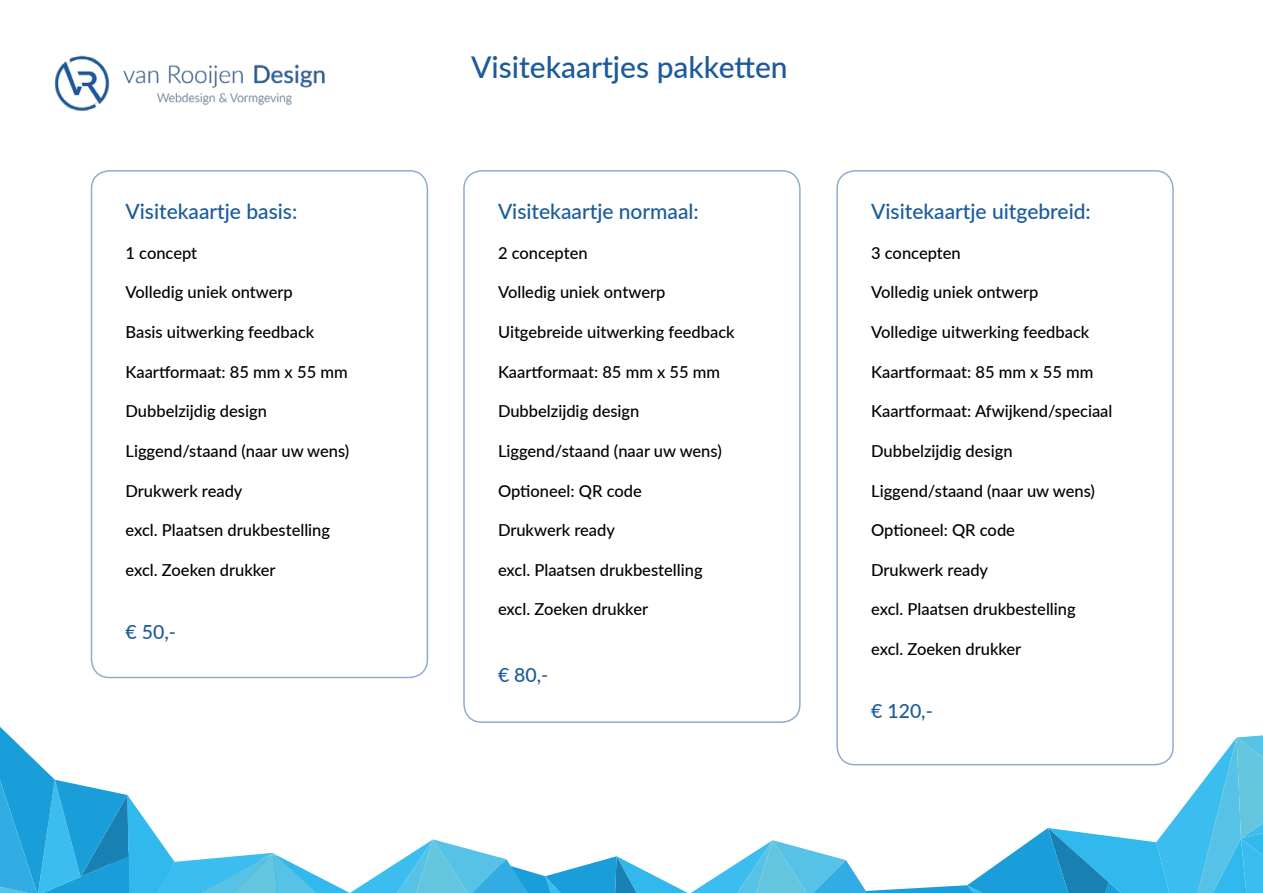
<style>
.page{position:relative;width:1263px;height:893px;background:#fff}
.page>*{position:absolute;margin:0;border:0;box-sizing:border-box;transform-origin:0 0}
.t1{font:500 30px "Lato";color:#1c5a9b}
.t2{font:500 21px "Lato";color:#1b5b9c}
.t3{font:500 19.5px "Lato";color:#1b5b9c}
.t4{font:500 16.5px "Lato";color:#000}
</style>
<div class="page">
<img style="left:55px;top:55px;width:270px;height:56px">
<svg style="left:0;top:727px;width:1263px;height:166px"></svg>
<div style="left:91px;top:170px;width:337px;height:508px;border:2px solid #1e5999;border-radius:18px"></div>
<div style="left:463px;top:170px;width:338px;height:553px;border:2px solid #1e5999;border-radius:18px"></div>
<div style="left:836px;top:170px;width:338px;height:595px;border:2px solid #1e5999;border-radius:18px"></div>
<p class="t2" style="left:126px;top:197px;width:173px">Visitekaartje basis:</p>
<p class="t4" style="left:126px;top:241px;width:73px">1 concept</p>
<p class="t4" style="left:126px;top:281px;width:169px">Volledig uniek ontwerp</p>
<p class="t4" style="left:126px;top:320px;width:190px">Basis uitwerking feedback</p>
<p class="t4" style="left:126px;top:360px;width:224px">Kaartformaat: 85 mm x 55 mm</p>
<p class="t4" style="left:126px;top:399px;width:143px">Dubbelzijdig design</p>
<p class="t4" style="left:126px;top:439px;width:225px">Liggend/staand (naar uw wens)</p>
<p class="t4" style="left:126px;top:479px;width:118px">Drukwerk ready</p>
<p class="t4" style="left:126px;top:518px;width:206px">excl. Plaatsen drukbestelling</p>
<p class="t4" style="left:126px;top:558px;width:152px">excl. Zoeken drukker</p>
<p class="t3" style="left:126px;top:618px;width:52px">€ 50,-</p>
<h1 class="t1" style="left:471px;top:46px;width:318px">Visitekaartjes pakketten</h1>
<p class="t2" style="left:498px;top:197px;width:202px">Visitekaartje normaal:</p>
<p class="t4" style="left:498px;top:241px;width:91px">2 concepten</p>
<p class="t4" style="left:498px;top:281px;width:169px">Volledig uniek ontwerp</p>
<p class="t4" style="left:498px;top:320px;width:238px">Uitgebreide uitwerking feedback</p>
<p class="t4" style="left:498px;top:360px;width:224px">Kaartformaat: 85 mm x 55 mm</p>
<p class="t4" style="left:498px;top:399px;width:143px">Dubbelzijdig design</p>
<p class="t4" style="left:498px;top:439px;width:225px">Liggend/staand (naar uw wens)</p>
<p class="t4" style="left:498px;top:479px;width:145px">Optioneel: QR code</p>
<p class="t4" style="left:498px;top:518px;width:118px">Drukwerk ready</p>
<p class="t4" style="left:498px;top:558px;width:206px">excl. Plaatsen drukbestelling</p>
<p class="t4" style="left:498px;top:597px;width:152px">excl. Zoeken drukker</p>
<p class="t3" style="left:498px;top:661px;width:52px">€ 80,-</p>
<p class="t2" style="left:871px;top:197px;width:221px">Visitekaartje uitgebreid:</p>
<p class="t4" style="left:871px;top:241px;width:91px">3 concepten</p>
<p class="t4" style="left:871px;top:281px;width:169px">Volledig uniek ontwerp</p>
<p class="t4" style="left:871px;top:320px;width:220px">Volledige uitwerking feedback</p>
<p class="t4" style="left:871px;top:360px;width:224px">Kaartformaat: 85 mm x 55 mm</p>
<p class="t4" style="left:871px;top:399px;width:243px">Kaartformaat: Afwijkend/speciaal</p>
<p class="t4" style="left:871px;top:439px;width:143px">Dubbelzijdig design</p>
<p class="t4" style="left:871px;top:479px;width:225px">Liggend/staand (naar uw wens)</p>
<p class="t4" style="left:871px;top:518px;width:145px">Optioneel: QR code</p>
<p class="t4" style="left:871px;top:558px;width:118px">Drukwerk ready</p>
<p class="t4" style="left:871px;top:597px;width:206px">excl. Plaatsen drukbestelling</p>
<p class="t4" style="left:871px;top:637px;width:152px">excl. Zoeken drukker</p>
<p class="t3" style="left:871px;top:697px;width:63px">€ 120,-</p>
</div>
